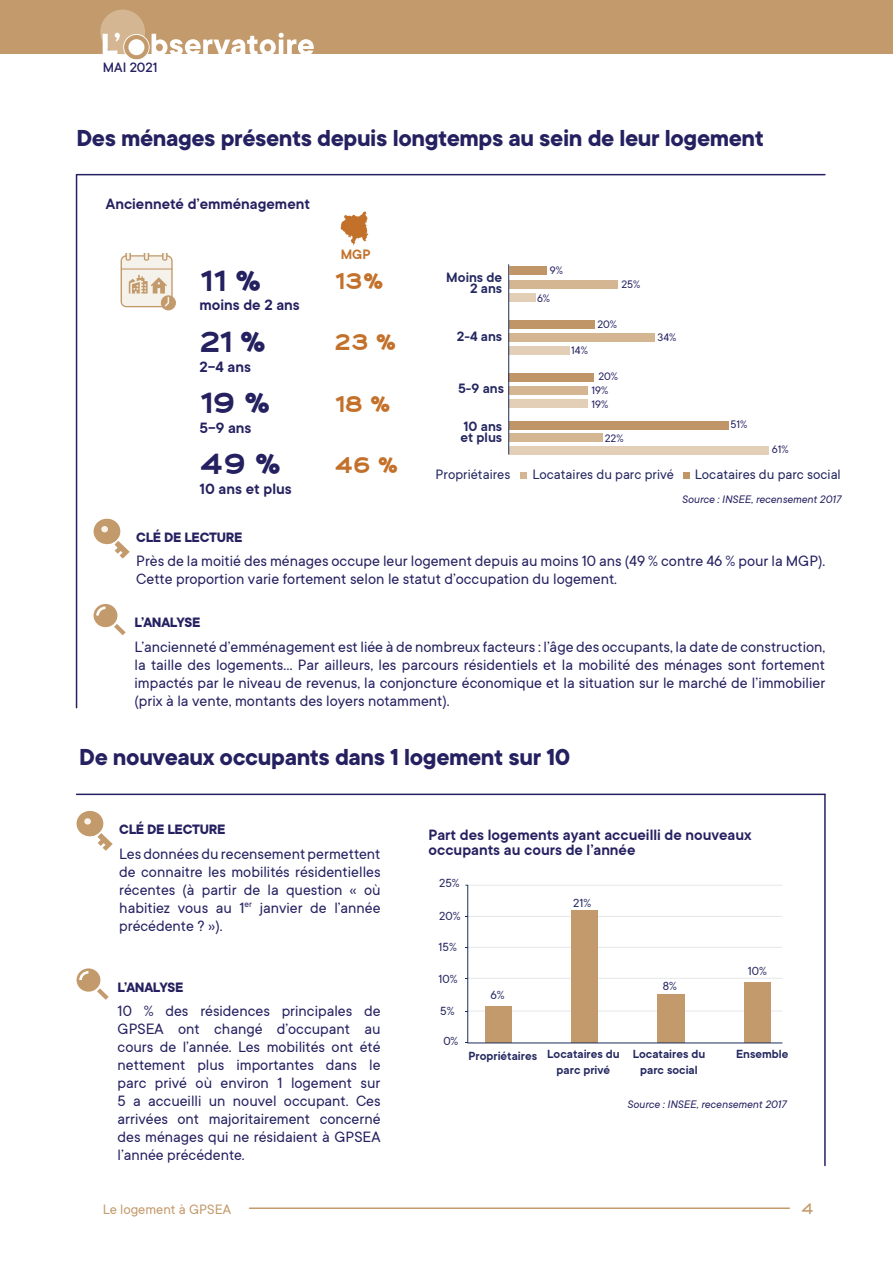
<style>
.page{position:relative;width:893px;height:1263px;background:#fff}
.page>*{position:absolute;margin:0;border:0;box-sizing:border-box;transform-origin:0 0}
.IMPORTS_LÉGENDE_1{font:900 34.5px "Fancy";color:#252161}
.IMPORTS_LÉGENDE_1-2{font:900 27px "Fancy";color:#c3712a}
.SOUS-TITRE_1{font:700 25.5px "TT Commons";letter-spacing:-.015em;color:#252161}
.t1{font:600 18px "Fancy";color:#c39a6b}
.TEXTE_COURANT{font:16.5px/18px "TT Commons";color:#252161;text-align:justify}
.IMPORTS_LÉGENDE_1-3{font:600 16.5px/15px "TT Commons";color:#252161}
.t2{font:15px "TT Commons";color:#242860}
.SOUS-TITRE_2{font:700 15px "TT Commons";letter-spacing:-.02em;color:#252161}
.t3{font:600 15px/11.6px "TT Commons";color:#242860}
.t4{font:15px "TT Commons";color:#c39a6b}
.t5{font:500 15px "TT Commons";color:#252161}
.t6{font:600 15px "TT Commons";color:#c3712a}
.t7{font:600 13.05px/14px "TT Commons";color:#242860}
.t8{font:13.05px "TT Commons";color:#252560}
.t9{font:13.05px "TT Commons";color:#242860}
.t10{font:italic 12px "TT Commons";color:#252161}
.t11{font:12px "TT Commons";color:#252161}
</style>
<div class="page">
<div style="left:0;top:0;width:893px;height:54px;background:#c39a6b"></div>
<svg style="left:100px;top:10px;width:214px;height:50px"></svg>
<hr style="left:249px;top:1207px;width:540px;height:2px;background:#c39a6b">
<hr style="left:77px;top:793px;width:748px;height:2px;background:#252161">
<hr style="left:824px;top:794px;width:2px;height:371px;background:#252161">
<div style="left:161px;top:296px;width:15px;height:14px;background:#c39a6b;border:1px solid #c39a6b;border-radius:50%"></div>
<svg style="left:121px;top:253px;width:52px;height:54px;background:#e7dac9"></svg>
<svg style="left:341px;top:211px;width:27px;height:34px"></svg>
<hr style="left:77px;top:174px;width:748px;height:1px;background:#252161">
<div style="left:92px;top:602px;width:27px;height:26px;background:#c39a6b;border-radius:50%"></div>
<div style="left:91px;top:601px;width:29px;height:29px;border:3px solid #fff;border-radius:50%"></div>
<svg style="left:114px;top:624px;width:12px;height:11px"></svg>
<svg style="left:96px;top:606px;width:9px;height:9px"></svg>
<hr style="left:76px;top:175px;width:1px;height:533px;background:#252161">
<svg style="left:93px;top:518px;width:37px;height:40px"></svg>
<hr style="left:467px;top:1011px;width:315px;height:1px;background:#e6e7e9">
<hr style="left:468px;top:978px;width:315px;height:1px;background:#e6e7e9">
<hr style="left:467px;top:947px;width:315px;height:1px;background:#e6e7e9">
<hr style="left:467px;top:916px;width:315px;height:1px;background:#e6e7e9">
<hr style="left:467px;top:885px;width:315px;height:1px;background:#e6e7e9">
<div style="left:485px;top:1006px;width:27px;height:37px;background:#c39a6b"></div>
<div style="left:571px;top:910px;width:27px;height:133px;background:#c39a6b"></div>
<div style="left:657px;top:994px;width:28px;height:49px;background:#c39a6b"></div>
<div style="left:744px;top:982px;width:27px;height:61px;background:#c39a6b"></div>
<hr style="left:467px;top:1043px;width:315px;height:1px;background:#1b2e5a">
<hr style="left:467px;top:885px;width:1px;height:158px;background:#1b2e5a">
<div style="left:75px;top:967px;width:27px;height:26px;background:#c39a6b;border-radius:50%"></div>
<div style="left:74px;top:966px;width:29px;height:28px;border:3px solid #fff;border-radius:50%"></div>
<svg style="left:97px;top:988px;width:12px;height:12px"></svg>
<svg style="left:79px;top:971px;width:9px;height:9px"></svg>
<svg style="left:76px;top:811px;width:37px;height:40px"></svg>
<div style="left:509px;top:333px;width:146px;height:9px;background:#d5b693"></div>
<div style="left:509px;top:280px;width:108px;height:9px;background:#d5b693"></div>
<div style="left:520px;top:472px;width:7px;height:7px;background:#d5b693"></div>
<div style="left:683px;top:472px;width:6px;height:7px;background:#c09669"></div>
<div style="left:509px;top:293px;width:26px;height:9px;background:#e3cfb7"></div>
<div style="left:509px;top:346px;width:61px;height:9px;background:#e3cfb7"></div>
<div style="left:509px;top:399px;width:79px;height:9px;background:#e3cfb7"></div>
<div style="left:509px;top:446px;width:259px;height:8px;background:#e3cfb7"></div>
<div style="left:509px;top:386px;width:79px;height:9px;background:#d5b693"></div>
<div style="left:509px;top:433px;width:93px;height:9px;background:#d5b693"></div>
<div style="left:509px;top:320px;width:85px;height:9px;background:#c09669"></div>
<div style="left:509px;top:374px;width:85px;height:8px;background:#c09669"></div>
<div style="left:509px;top:421px;width:219px;height:9px;background:#c09669"></div>
<hr style="left:508px;top:264px;width:1px;height:190px;background:#1b2e5a">
<div style="left:509px;top:267px;width:37px;height:8px;background:#c09669"></div>
<p class="t5" style="left:103px;top:59px;width:56px">MAI 2021</p>
<p class="SOUS-TITRE_1" style="left:77px;top:124px;width:689px">Des ménages présents depuis longtemps au sein de leur logement</p>
<p class="IMPORTS_LÉGENDE_1-3" style="left:106px;top:196px;width:206px">Ancienneté d’emménagement</p>
<p class="IMPORTS_LÉGENDE_1" style="left:199px;top:264px;width:64px">11 %</p>
<p class="IMPORTS_LÉGENDE_1-3" style="left:199px;top:298px;width:102px">moins de 2 ans</p>
<p class="IMPORTS_LÉGENDE_1" style="left:199px;top:325px;width:69px">21 %</p>
<p class="IMPORTS_LÉGENDE_1-3" style="left:199px;top:359px;width:53px">2-4 ans</p>
<p class="IMPORTS_LÉGENDE_1" style="left:199px;top:386px;width:73px">19 %</p>
<p class="IMPORTS_LÉGENDE_1-3" style="left:199px;top:420px;width:53px">5-9 ans</p>
<p class="IMPORTS_LÉGENDE_1" style="left:199px;top:447px;width:83px">49 %</p>
<p class="IMPORTS_LÉGENDE_1-3" style="left:199px;top:482px;width:94px">10 ans et plus</p>
<p class="t6" style="left:341px;top:246px;width:31px">MGP</p>
<p class="IMPORTS_LÉGENDE_1-2" style="left:334px;top:268px;width:51px">13%</p>
<p class="IMPORTS_LÉGENDE_1-2" style="left:334px;top:330px;width:63px">23 %</p>
<p class="IMPORTS_LÉGENDE_1-2" style="left:334px;top:391px;width:58px">18 %</p>
<p class="IMPORTS_LÉGENDE_1-2" style="left:334px;top:452px;width:66px">46 %</p>
<p class="t3" style="left:446px;top:271px;width:57px;text-align:right">Moins de<br>2 ans</p>
<p class="t11" style="left:550px;top:264px;width:15px">9%</p>
<p class="t11" style="left:537px;top:292px;width:15px">6%</p>
<p class="t11" style="left:621px;top:278px;width:20px">25%</p>
<p class="t11" style="left:597px;top:318px;width:21px">20%</p>
<p class="t3" style="left:457px;top:330px;width:47px">2-4 ans</p>
<p class="t11" style="left:657px;top:331px;width:20px">34%</p>
<p class="t11" style="left:571px;top:344px;width:18px">14%</p>
<p class="t11" style="left:598px;top:370px;width:21px">20%</p>
<p class="t3" style="left:458px;top:383px;width:47px">5-9 ans</p>
<p class="t11" style="left:591px;top:384px;width:18px">19%</p>
<p class="t11" style="left:591px;top:398px;width:18px">19%</p>
<p class="t3" style="left:460px;top:420px;width:43px">10 ans et plus</p>
<p class="t11" style="left:605px;top:432px;width:20px">22%</p>
<p class="t11" style="left:730px;top:418px;width:18px">51%</p>
<p class="t11" style="left:772px;top:443px;width:18px">61%</p>
<p class="t2" style="left:436px;top:466px;width:76px">Propriétaires</p>
<p class="t2" style="left:532px;top:466px;width:143px">Locataires du parc privé</p>
<p class="t2" style="left:695px;top:466px;width:147px">Locataires du parc social</p>
<p class="t10" style="left:682px;top:492px;width:161px">Source : INSEE, recensement 2017</p>
<p class="SOUS-TITRE_2" style="left:136px;top:529px;width:108px">CLÉ DE LECTURE</p>
<p class="TEXTE_COURANT" style="left:136px;top:552px;width:691px">Près de la moitié des ménages occupe leur logement depuis au moins 10 ans (49 % contre 46 % pour la MGP).<br>Cette proportion varie fortement selon le statut d’occupation du logement.</p>
<p class="SOUS-TITRE_2" style="left:135px;top:614px;width:67px">L’ANALYSE</p>
<p class="TEXTE_COURANT" style="left:135px;top:638px;width:692px">L’ancienneté d’emménagement est liée à de nombreux facteurs : l’âge des occupants, la date de construction, la taille des logements... Par ailleurs, les parcours résidentiels et la mobilité des ménages sont fortement impactés par le niveau de revenus, la conjoncture économique et la situation sur le marché de l’immobilier (prix à la vente, montants des loyers notamment).</p>
<p class="SOUS-TITRE_1" style="left:79px;top:743px;width:493px">De nouveaux occupants dans 1 logement sur 10</p>
<p class="SOUS-TITRE_2" style="left:119px;top:821px;width:108px">CLÉ DE LECTURE</p>
<p class="TEXTE_COURANT" style="left:119px;top:845px;width:263px">Les données du recensement permettent de connaitre les mobilités résidentielles récentes (à partir de la question « où habitiez vous au 1<sup>er</sup> janvier de l’année précédente ? »).</p>
<p class="SOUS-TITRE_2" style="left:118px;top:979px;width:67px">L’ANALYSE</p>
<p class="TEXTE_COURANT" style="left:118px;top:1002px;width:265px">10 % des résidences principales de GPSEA ont changé d’occupant au cours de l’année. Les mobilités ont été nettement plus importantes dans le parc privé où environ 1 logement sur 5 a accueilli un nouvel occupant. Ces arrivées ont majoritairement concerné des ménages qui ne résidaient à GPSEA l’année précédente.</p>
<p class="IMPORTS_LÉGENDE_1-3" style="left:429px;top:827px;width:325px">Part des logements ayant accueilli de nouveaux occupants au cours de l’année</p>
<p class="t8" style="left:439px;top:875px;width:22px">25%</p>
<p class="t8" style="left:439px;top:909px;width:23px">20%</p>
<p class="t8" style="left:438px;top:940px;width:20px">15%</p>
<p class="t9" style="left:573px;top:896px;width:20px">21%</p>
<p class="t8" style="left:439px;top:972px;width:21px">10%</p>
<p class="t8" style="left:440px;top:1003px;width:16px">5%</p>
<p class="t8" style="left:443px;top:1034px;width:17px">0%</p>
<p class="t9" style="left:490px;top:988px;width:16px">6%</p>
<p class="t9" style="left:663px;top:979px;width:16px">8%</p>
<p class="t7" style="left:557px;top:1049px;width:65px;text-indent:-88px">Propriétaires Locataires du parc privé</p>
<p class="t7" style="left:633px;top:1046px;width:74px;line-height:15.6px;text-align:center">Locataires du parc social</p>
<p class="t9" style="left:748px;top:964px;width:21px">10%</p>
<p class="t7" style="left:736px;top:1047px;width:54px">Ensemble</p>
<p class="t10" style="left:627px;top:1097px;width:161px">Source : INSEE, recensement 2017</p>
<p class="t4" style="left:103px;top:1201px;width:130px">Le logement à GPSEA</p>
<p class="t1" style="left:801px;top:1200px;width:14px">4</p>
</div>
